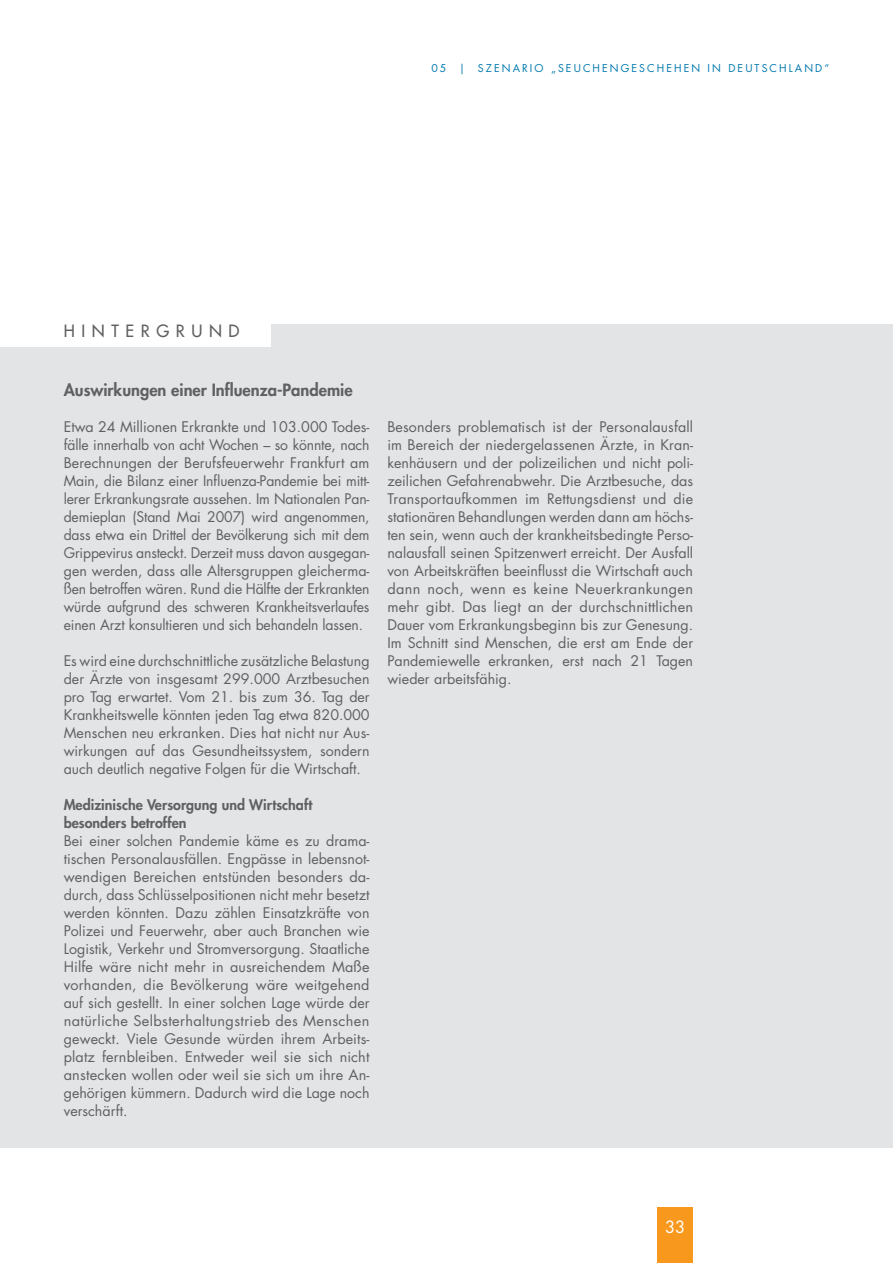
<style>
.page{position:relative;width:893px;height:1263px;background:#fff}
.page>*{position:absolute;margin:0;border:0;box-sizing:border-box;transform-origin:0 0}
.t1{font:800 16.5px "Futura LT";color:#5f6062}
.t2{font:16.5px "Futura LT";letter-spacing:.4em;color:#5f6062}
.t3{font:16.5px "Futura LT";color:#fff}
.t4{font:14.25px/18px "Futura LT";color:#5f6062;text-align:justify}
.t5{font:800 14.25px/18px "Futura LT";color:#5f6062}
.t6{font:10.5px "Futura LT";letter-spacing:.2em;color:#0078ae}
</style>
<div class="page">
<div style="left:657px;top:1207px;width:36px;height:56px;background:#f8981d"></div>
<div style="left:0;top:324px;width:892px;height:824px;background:#e3e4e5"></div>
<div style="left:0;top:306px;width:270px;height:41px;background:#fff"></div>
<p class="t6" style="left:431px;top:63px;width:399px">05 | SZENARIO „SEUCHENGESCHEHEN IN DEUTSCHLAND“</p>
<p class="t2" style="left:64px;top:323px;width:177px">HINTERGRUND</p>
<p class="t1" style="left:64px;top:382px;width:290px">Auswirkungen einer Influenza-Pandemie</p>
<p class="t4" style="left:64px;top:419px;width:307px">Etwa 24 Millionen Erkrankte und 103.000 Todes&shy;fälle innerhalb von acht Wochen – so könnte, nach Berechnungen der Berufsfeuerwehr Frankfurt am Main, die Bilanz einer Influenza-Pandemie bei mitt&shy;lerer Erkrankungsrate aussehen. Im Nationalen Pan&shy;demieplan (Stand Mai 2007) wird angenommen, dass etwa ein Drittel der Bevölkerung sich mit dem Grippevirus ansteckt. Derzeit muss davon ausgegan&shy;gen werden, dass alle Altersgruppen gleicherma&shy;ßen betroffen wären. Rund die Hälfte der Erkrankten würde aufgrund des schweren Krankheitsverlaufes einen Arzt konsultieren und sich behandeln lassen.</p>
<p class="t4" style="left:64px;top:653px;width:307px">Es wird eine durchschnittliche zusätzliche Belastung der Ärzte von insgesamt 299.000 Arztbesuchen pro Tag erwartet. Vom 21. bis zum 36. Tag der Krankheitswelle könnten jeden Tag etwa 820.000<br>Menschen neu erkranken. Dies hat nicht nur Aus&shy;wirkungen auf das Gesundheitssystem, sondern auch deutlich negative Folgen für die Wirtschaft.</p>
<p class="t5" style="left:64px;top:797px;width:250px">Medizinische Versorgung und Wirtschaft besonders betroffen</p>
<p class="t4" style="left:64px;top:833px;width:307px">Bei einer solchen Pandemie käme es zu drama&shy;tischen Personalausfällen. Engpässe in lebensnot&shy;wendigen Bereichen entstünden besonders da&shy;durch, dass Schlüsselpositionen nicht mehr besetzt werden könnten. Dazu zählen Einsatzkräfte von Polizei und Feuerwehr, aber auch Branchen wie Logistik, Verkehr und Stromversorgung. Staatliche Hilfe wäre nicht mehr in ausreichendem Maße vorhanden, die Bevölkerung wäre weitgehend auf sich gestellt. In einer solchen Lage würde der natürliche Selbsterhaltungstrieb des Menschen geweckt. Viele Gesunde würden ihrem Arbeits&shy;platz fernbleiben. Entweder weil sie sich nicht anstecken wollen oder weil sie sich um ihre An&shy;gehörigen kümmern. Dadurch wird die Lage noch verschärft.</p>
<p class="t4" style="left:387px;top:419px;width:307px">Besonders problematisch ist der Personalausfall im Bereich der niedergelassenen Ärzte, in Kran&shy;kenhäusern und der polizeilichen und nicht poli&shy;zeilichen Gefahrenabwehr. Die Arztbesuche, das Transportaufkommen im Rettungsdienst und die stationären Behandlungen werden dann am höchs&shy;ten sein, wenn auch der krankheitsbedingte Perso&shy;nalausfall seinen Spitzenwert erreicht. Der Ausfall von Arbeitskräften beeinflusst die Wirtschaft auch dann noch, wenn es keine Neuerkrankungen mehr gibt. Das liegt an der durchschnittlichen Dauer vom Erkrankungsbeginn bis zur Genesung.<br>Im Schnitt sind Menschen, die erst am Ende der Pandemiewelle erkranken, erst nach 21 Tagen wieder arbeitsfähig.</p>
<p class="t3" style="left:665px;top:1220px;width:22px">33</p>
</div>
